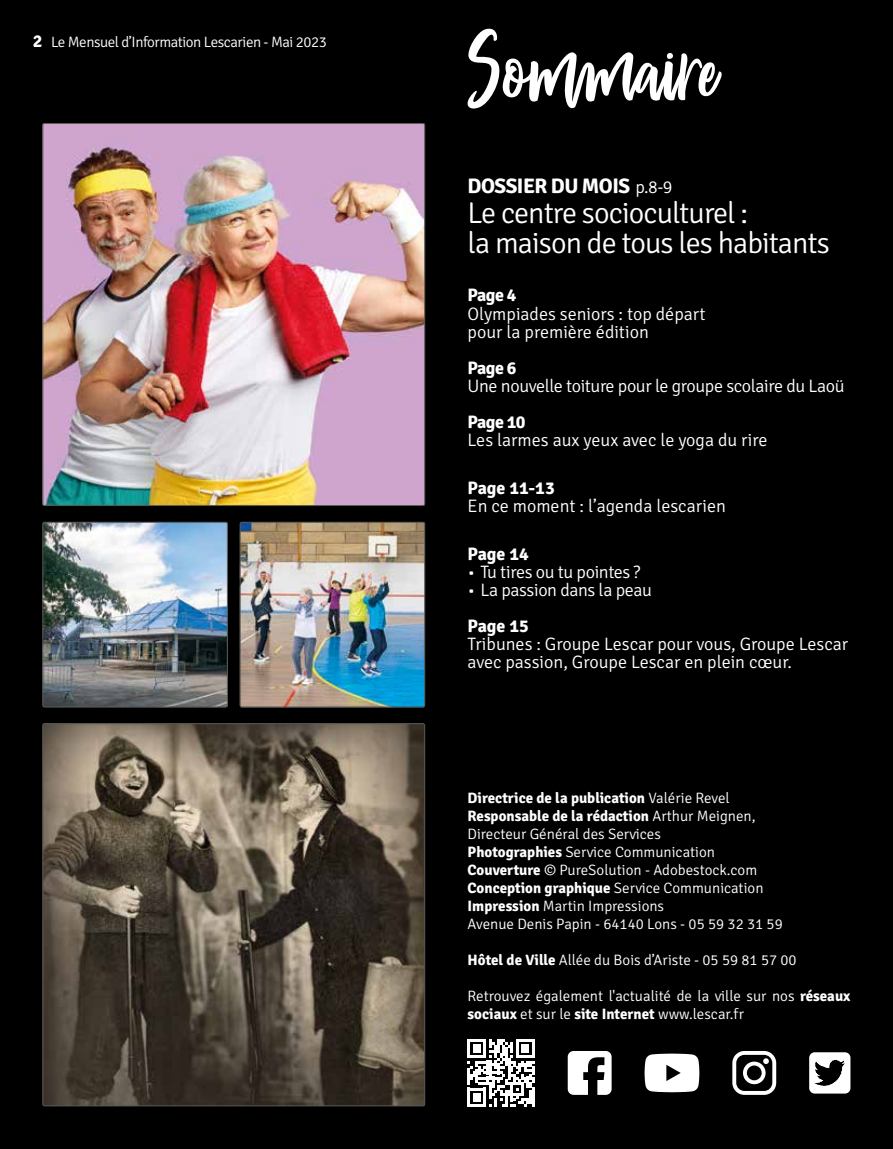
<style>
.page{position:relative;width:893px;height:1149px;background:#fff}
.page>*{position:absolute;margin:0;border:0;box-sizing:border-box;transform-origin:0 0}
.t1{font:75px "Passengers Script";color:#fff}
.t2{font:300 30px/30px "Signika";letter-spacing:-.03em;color:#fff}
.t3{font:700 21px "Signika";letter-spacing:-.025em;color:#fff}
.t4{font:300 18px/18px "Signika";color:#fff}
.t5{font:300 18px "Signika";letter-spacing:-.02em;color:#fff}
.t6{font:700 18px "Signika";letter-spacing:-.02em;color:#fff}
.t7{font:300 15px/18px "Signika";color:#fff}
.t8{font:300 15px "Signika";letter-spacing:-.03em;color:#fff}
.s1{font-weight:700;font-size:18px}
.s2{font-weight:300;font-size:18px}
.s3{font-weight:700}
</style>
<div class="page">
<div style="left:0;top:0;width:893px;height:1148px;background:#000"></div>
<svg style="left:645px;top:1053px;width:54px;height:38px;background:#e2e2e2"></svg>
<svg style="left:568px;top:1051px;width:44px;height:43px"></svg>
<svg style="left:809px;top:1052px;width:41px;height:41px"></svg>
<svg style="left:468px;top:1039px;width:67px;height:67px"></svg>
<svg style="left:732px;top:1051px;width:44px;height:43px"></svg>
<img style="left:45px;top:125px;width:378px;height:378px">
<div style="left:43px;top:123px;width:382px;height:382px;border:1px solid #575756;border-radius:2px"></div>
<img style="left:242px;top:524px;width:181px;height:181px">
<div style="left:240px;top:522px;width:185px;height:185px;border:1px solid #575756;border-radius:2px"></div>
<img style="left:45px;top:524px;width:181px;height:181px">
<div style="left:43px;top:522px;width:185px;height:185px;border:1px solid #575756;border-radius:2px"></div>
<img style="left:45px;top:725px;width:378px;height:378px">
<div style="left:43px;top:723px;width:382px;height:382px;border:1px solid #575756;border-radius:2px"></div>
<p class="t8" style="left:33px;top:31px;width:296px"><span class="s1">2</span> Le Mensuel d’Information Lescarien - Mai 2023</p>
<h1 class="t1" style="left:468px;top:23px;width:252px">SOMMAIRE</h1>
<h3 class="t3" style="left:468px;top:171px;width:207px">DOSSIER DU MOIS <span class="s2">p.8-9</span></h3>
<h2 class="t2" style="left:468px;top:196px;width:364px">Le centre socioculturel :<br>la maison de tous les habitants</h2>
<p class="t6" style="left:468px;top:282px;width:50px">Page 4</p>
<p class="t4" style="left:468px;top:303px;width:239px">Olympiades seniors : top départ pour la première édition</p>
<p class="t6" style="left:468px;top:354px;width:50px">Page 6</p>
<p class="t5" style="left:468px;top:372px;width:379px">Une nouvelle toiture pour le groupe scolaire du Laoü</p>
<p class="t6" style="left:468px;top:408px;width:60px">Page 10</p>
<p class="t4" style="left:468px;top:429px;width:301px">Les larmes aux yeux avec le yoga du rire</p>
<p class="t6" style="left:468px;top:474px;width:89px">Page 11-13</p>
<p class="t4" style="left:468px;top:495px;width:260px">En ce moment : l’agenda lescarien</p>
<p class="t6" style="left:468px;top:540px;width:63px">Page 14</p>
<p class="t5" style="left:468px;top:558px;width:174px">• Tu tires ou tu pointes ?</p>
<p class="t5" style="left:468px;top:576px;width:186px">• La passion dans la peau</p>
<p class="t6" style="left:468px;top:612px;width:63px">Page 15</p>
<p class="t4" style="left:468px;top:633px;width:382px">Tribunes : Groupe Lescar pour vous, Groupe Lescar avec passion, Groupe Lescar en plein cœur.</p>
<p class="t7" style="left:468px;top:787px;width:317px"><span class="s3">Directrice de la publication</span> Valérie Revel <span class="s3">Responsable de la rédaction</span> Arthur Meignen, Directeur Général des Services<br><span class="s3">Photographies</span> Service Communication <span class="s3">Couverture</span> © PureSolution - Adobestock.com <span class="s3">Conception graphique</span> Service Communication <span class="s3">Impression</span> Martin Impressions<br>Avenue Denis Papin - 64140 Lons - 05 59 32 31 59</p>
<p class="t7" style="left:468px;top:949px;width:331px"><span class="s3">Hôtel de Ville</span> Allée du Bois d’Ariste - 05 59 81 57 00</p>
<p class="t7" style="left:468px;top:985px;width:384px">Retrouvez également l'actualité de la ville sur nos <span class="s3">réseaux sociaux</span> et sur le <span class="s3">site Internet</span> www.lescar.fr</p>
</div>
